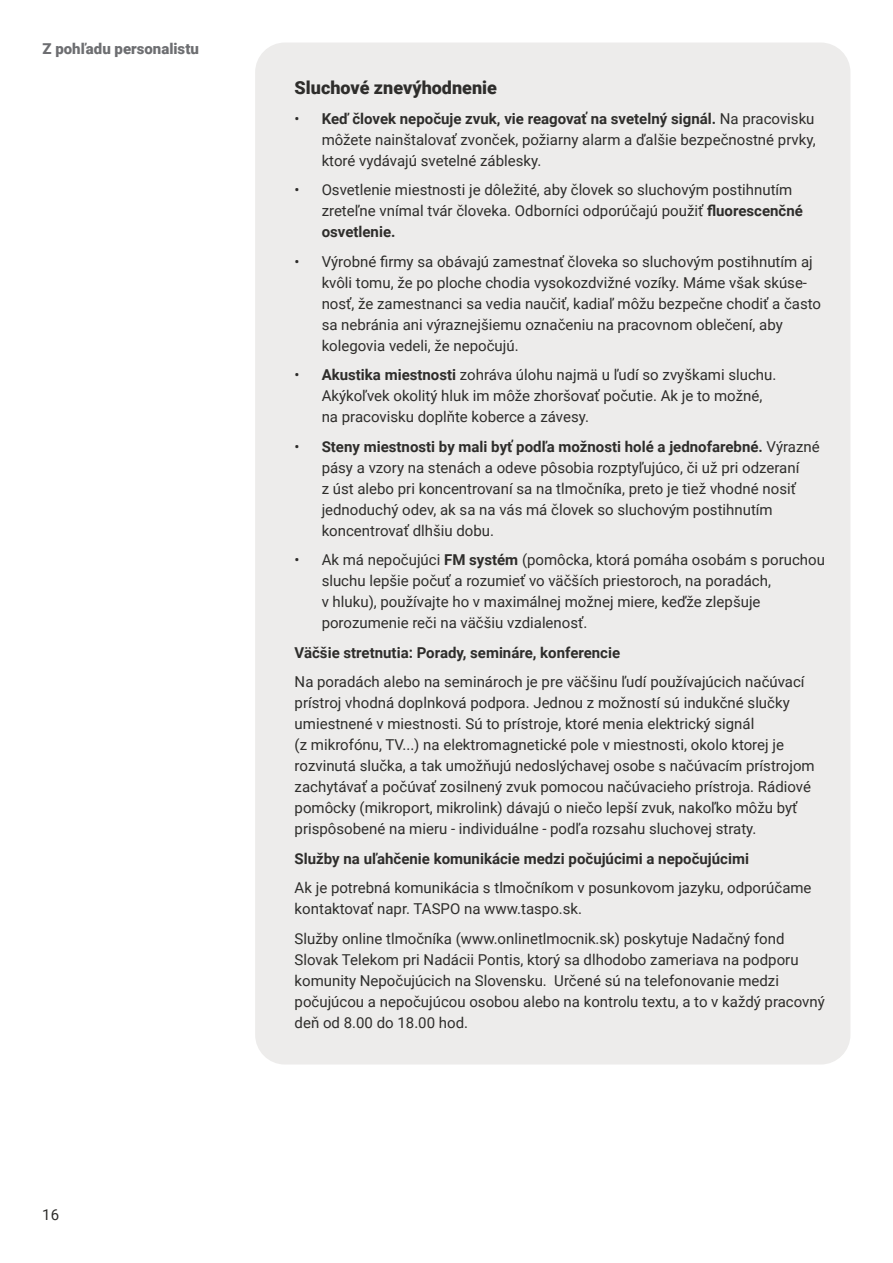
<style>
.page{position:relative;width:893px;height:1263px;background:#fff}
.page>*{position:absolute;margin:0;border:0;box-sizing:border-box;transform-origin:0 0}
.zakladny_text_bez_od{font:900 18px "Roboto";color:#2e2d2b}
.zakladny_text_bez_od-2{font:15px/21px "Roboto";color:#2e2d2b}
.zakladny_text_bez_od-3{font:700 15px "Roboto";color:#2e2d2b}
.zakladny_text_bez_od-4{font:900 15px "Roboto";color:#6d6e71}
.s1{font-weight:700}
</style>
<div class="page">
<div style="left:255px;top:43px;width:595px;height:1021px;background:#edeceb;border-radius:30px"></div>
<p class="zakladny_text_bez_od-4" style="left:43px;top:38px;width:158px">Z pohľadu personalistu</p>
<p class="zakladny_text_bez_od-2" style="left:42px;top:1204px;width:18px">16</p>
<p class="zakladny_text_bez_od" style="left:295px;top:75px;width:204px">Sluchové znevýhodnenie</p>
<p class="zakladny_text_bez_od-2" style="left:322px;top:107px;width:495px;text-align:justify;text-indent:-27px">• <span class="s1">Keď človek nepočuje zvuk, vie reagovať na svetelný signál.</span> Na pracovisku môžete nainštalovať zvonček, požiarny alarm a ďalšie bezpečnostné prvky, ktoré vydávajú svetelné záblesky.</p>
<p class="zakladny_text_bez_od-2" style="left:322px;top:179px;width:483px;text-indent:-27px">• Osvetlenie miestnosti je dôležité, aby človek so sluchovým postihnutím zreteľne vnímal tvár človeka. Odborníci odporúčajú použiť <span class="s1">fluorescenčné osvetlenie.</span></p>
<p class="zakladny_text_bez_od-2" style="left:322px;top:250px;width:501px;text-indent:-27px">• Výrobné firmy sa obávajú zamestnať človeka so sluchovým postihnutím aj kvôli tomu, že po ploche chodia vysokozdvižné vozíky. Máme však skúse&shy;nosť, že zamestnanci sa vedia naučiť, kadiaľ môžu bezpečne chodiť a často sa nebránia ani výraznejšiemu označeniu na pracovnom oblečení, aby kolegovia vedeli, že nepočujú.</p>
<p class="zakladny_text_bez_od-2" style="left:322px;top:364px;width:456px;text-indent:-27px">• <span class="s1">Akustika miestnosti</span> zohráva úlohu najmä u ľudí so zvyškami sluchu.<br>Akýkoľvek okolitý hluk im môže zhoršovať počutie. Ak je to možné, na pracovisku doplňte koberce a závesy.</p>
<p class="zakladny_text_bez_od-2" style="left:322px;top:435px;width:500px;text-indent:-27px">• <span class="s1">Steny miestnosti by mali byť podľa možnosti holé a jednofarebné.</span> Výrazné pásy a vzory na stenách a odeve pôsobia rozptyľujúco, či už pri odzeraní<br>z úst alebo pri koncentrovaní sa na tlmočníka, preto je tiež vhodné nosiť jednoduchý odev, ak sa na vás má človek so sluchovým postihnutím koncentrovať dlhšiu dobu.</p>
<p class="zakladny_text_bez_od-2" style="left:322px;top:549px;width:505px;text-indent:-27px">• Ak má nepočujúci <span class="s1">FM systém</span> (pomôcka, ktorá pomáha osobám s poruchou sluchu lepšie počuť a rozumieť vo väčších priestoroch, na poradách,<br>v hluku), používajte ho v maximálnej možnej miere, keďže zlepšuje porozumenie reči na väčšiu vzdialenosť.</p>
<p class="zakladny_text_bez_od-3" style="left:295px;top:642px;width:327px">Väčšie stretnutia: Porady, semináre, konferencie</p>
<p class="zakladny_text_bez_od-2" style="left:295px;top:671px;width:522px">Na poradách alebo na seminároch je pre väčšinu ľudí používajúcich načúvací prístroj vhodná doplnková podpora. Jednou z možností sú indukčné slučky umiestnené v miestnosti. Sú to prístroje, ktoré menia elektrický signál<br>(z mikrofónu, TV...) na elektromagnetické pole v miestnosti, okolo ktorej je rozvinutá slučka, a tak umožňujú nedoslýchavej osobe s načúvacím prístrojom zachytávať a počúvať zosilnený zvuk pomocou načúvacieho prístroja. Rádiové pomôcky (mikroport, mikrolink) dávajú o niečo lepší zvuk, nakoľko môžu byť prispôsobené na mieru - individuálne - podľa rozsahu sluchovej straty.</p>
<p class="zakladny_text_bez_od-3" style="left:295px;top:848px;width:456px">Služby na uľahčenie komunikácie medzi počujúcimi a nepočujúcimi</p>
<p class="zakladny_text_bez_od-2" style="left:295px;top:877px;width:518px">Ak je potrebná komunikácia s tlmočníkom v posunkovom jazyku, odporúčame kontaktovať napr. TASPO na www.taspo.sk.</p>
<p class="zakladny_text_bez_od-2" style="left:295px;top:927px;width:532px">Služby online tlmočníka (www.onlinetlmocnik.sk) poskytuje Nadačný fond Slovak Telekom pri Nadácii Pontis, ktorý sa dlhodobo zameriava na podporu komunity Nepočujúcich na Slovensku. Určené sú na telefonovanie medzi počujúcou a nepočujúcou osobou alebo na kontrolu textu, a to v každý pracovný deň od 8.00 do 18.00 hod.</p>
</div>
